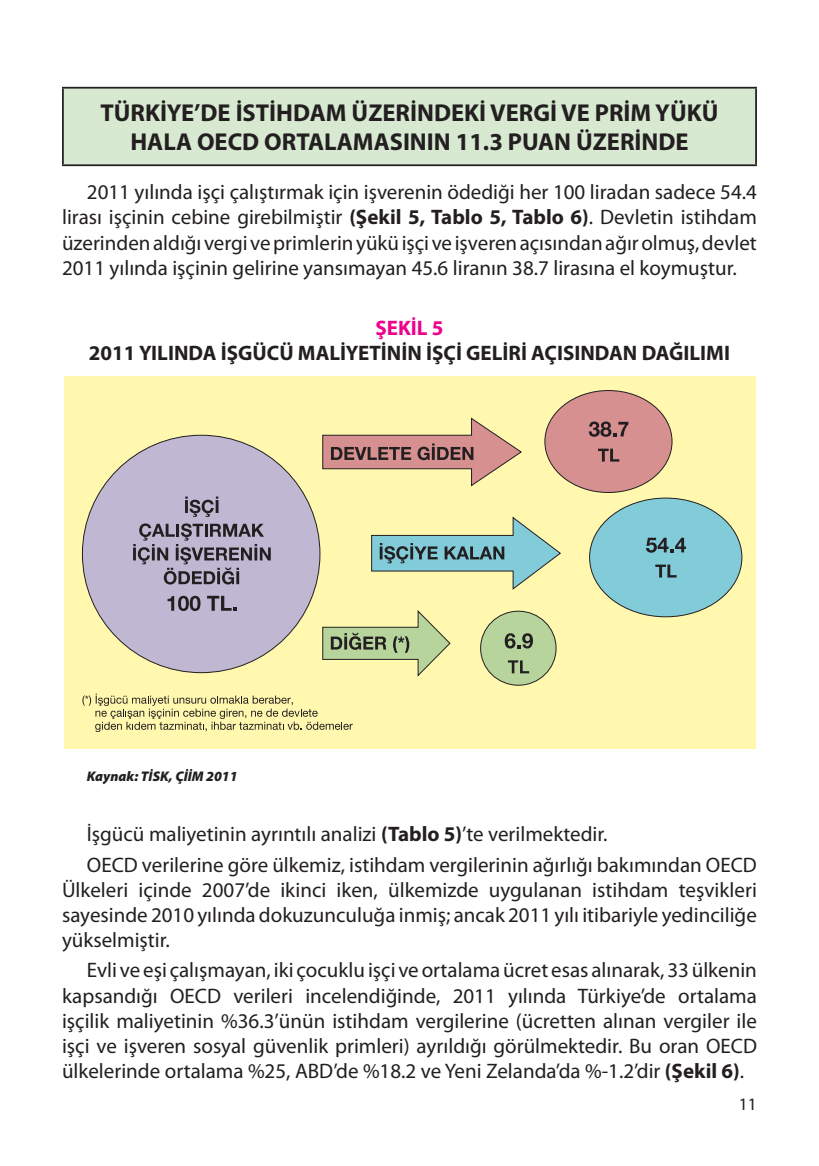
<style>
.page{position:relative;width:819px;height:1166px;background:#fff}
.page>*{position:absolute;margin:0;border:0;box-sizing:border-box;transform-origin:0 0}
.t1{font:700 24.5px/29.4px "Myriad Pro";color:#231f20;text-align:center}
.t2{font:21px/25.2px "Myriad Pro";color:#231f20;text-align:justify}
.t3{font:700 21px "Myriad Pro";color:#231f20}
.t4{font:700 21px "Myriad Pro";color:#ed028c}
.t5{font:17.5px "Myriad Pro";color:#231f20}
.t6{font:italic 900 14px "Myriad Pro";color:#231f20}
.s1{font-weight:700}
</style>
<div class="page">
<div style="left:63px;top:88px;width:693px;height:77px;background:#d8e9d2"></div>
<hr style="left:62px;top:87px;width:694px;height:2px;background:#231f20">
<hr style="left:62px;top:89px;width:2px;height:75px;background:#231f20">
<hr style="left:755px;top:89px;width:1px;height:75px;background:#231f20">
<hr style="left:62px;top:164px;width:694px;height:2px;background:#231f20">
<div style="left:64px;top:377px;width:691px;height:372px;background:#fff8ae"></div>
<div style="left:82px;top:435px;width:238px;height:238px;background:#c0b8d3;border-radius:50%"></div>
<svg style="left:185px;top:496px;width:33px;height:21px"></svg>
<svg style="left:133px;top:523px;width:138px;height:61px"></svg>
<svg style="left:167px;top:596px;width:33px;height:15px"></svg>
<svg style="left:207px;top:596px;width:29px;height:15px"></svg>
<svg style="left:322px;top:417px;width:200px;height:70px"></svg>
<svg style="left:371px;top:516px;width:190px;height:74px"></svg>
<svg style="left:322px;top:610px;width:129px;height:67px"></svg>
<div style="left:545px;top:390px;width:127px;height:102px;background:#d5908f;border-radius:50%"></div>
<svg style="left:588px;top:421px;width:40px;height:16px"></svg>
<svg style="left:598px;top:449px;width:21px;height:13px"></svg>
<div style="left:589px;top:498px;width:152px;height:119px;background:#82ccd9;border-radius:50%"></div>
<svg style="left:646px;top:538px;width:40px;height:15px"></svg>
<svg style="left:655px;top:564px;width:21px;height:13px"></svg>
<div style="left:480px;top:611px;width:76px;height:74px;background:#b6d49b;border-radius:50%"></div>
<div style="left:480px;top:611px;width:76px;height:75px;border:1px solid #231f20;border-radius:50%"></div>
<svg style="left:504px;top:633px;width:29px;height:15px"></svg>
<svg style="left:508px;top:660px;width:21px;height:13px"></svg>
<svg style="left:82px;top:693px;width:271px;height:39px"></svg>
<p class="t1" style="left:100px;top:98px;width:619px">TÜRKİYE’DE İSTİHDAM ÜZERİNDEKİ VERGİ VE PRİM YÜKÜ<br>HALA OECD ORTALAMASININ 11.3 PUAN ÜZERİNDE</p>
<p class="t2" style="left:62px;top:180px;width:696px;text-indent:25px">2011 yılında işçi çalıştırmak için işverenin ödediği her 100 liradan sadece 54.4 lirası işçinin cebine girebilmiştir <span class="s1">(Şekil 5, Tablo 5, Tablo 6)</span>. Devletin istihdam üzerinden aldığı vergi ve primlerin yükü işçi ve işveren açısından ağır olmuş, devlet 2011 yılında işçinin gelirine yansımayan 45.6 liranın 38.7 lirasına el koymuştur.</p>
<p class="t4" style="left:375px;top:316px;width:70px">ŞEKİL 5</p>
<p class="t3" style="left:89px;top:341px;width:642px">2011 YILINDA İŞGÜCÜ MALİYETİNİN İŞÇİ GELİRİ AÇISINDAN DAĞILIMI</p>
<p class="t6" style="left:87px;top:768px;width:152px">Kaynak: TİSK, ÇİİM 2011</p>
<p class="t2" style="left:87px;top:820px;width:671px;line-height:30.1px">İşgücü maliyetinin ayrıntılı analizi <span class="s1">(Tablo 5)</span>’te verilmektedir.<br>OECD verilerine göre ülkemiz, istihdam vergilerinin ağırlığı bakımından OECD</p>
<p class="t2" style="left:62px;top:877px;width:696px">Ülkeleri içinde 2007’de ikinci iken, ülkemizde uygulanan istihdam teşvikleri sayesinde 2010 yılında dokuzunculuğa inmiş; ancak 2011 yılı itibariyle yedinciliğe yükselmiştir.</p>
<p class="t2" style="left:62px;top:958px;width:696px;text-indent:25px">Evli ve eşi çalışmayan, iki çocuklu işçi ve ortalama ücret esas alınarak, 33 ülkenin kapsandığı OECD verileri incelendiğinde, 2011 yılında Türkiye’de ortalama işçilik maliyetinin %36.3’ünün istihdam vergilerine (ücretten alınan vergiler ile işçi ve işveren sosyal güvenlik primleri) ayrıldığı görülmektedir. Bu oran OECD ülkelerinde ortalama %25, ABD’de %18.2 ve Yeni Zelanda’da %-1.2’dir <span class="s1">(Şekil 6)</span>.</p>
<p class="t5" style="left:739px;top:1094px;width:19px">11</p>
</div>
